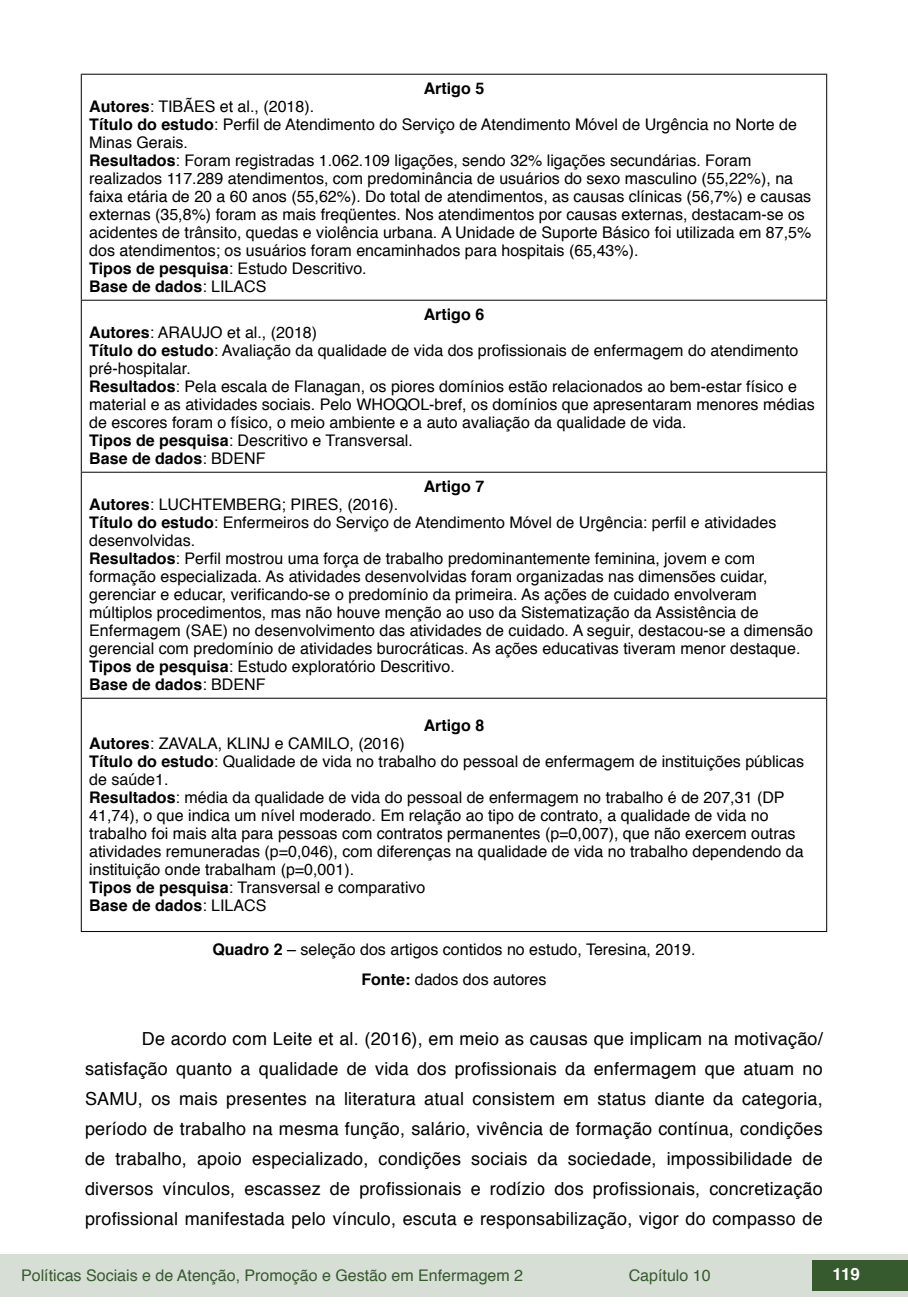
<style>
.page{position:relative;width:908px;height:1304px;background:#fff}
.page>*{position:absolute;margin:0;border:0;box-sizing:border-box;transform-origin:0 0}
.t1{font:18px/30px "Helvetica";letter-spacing:.01em;color:#000;text-align:justify}
.t2{font:700 16.8px "Helvetica";color:#fff}
.t3{font:16px/18px "Helvetica";color:#000}
.t4{font:16px "Helvetica";color:#36592e}
.t5{font:700 16px "Helvetica";color:#000}
.s1{font-weight:700}
</style>
<div class="page">
<div style="left:0;top:1254px;width:906px;height:43px;background:#d7ded5"></div>
<div style="left:812px;top:1261px;width:95px;height:30px;background:#36592e"></div>
<hr style="left:81px;top:74px;width:745px;height:1px;background:#000">
<hr style="left:81px;top:75px;width:1px;height:225px;background:#000">
<hr style="left:825px;top:75px;width:1px;height:225px;background:#000">
<hr style="left:81px;top:300px;width:745px;height:1px;background:#000">
<hr style="left:81px;top:301px;width:1px;height:171px;background:#000">
<hr style="left:825px;top:301px;width:1px;height:171px;background:#000">
<hr style="left:81px;top:472px;width:745px;height:1px;background:#000">
<hr style="left:81px;top:473px;width:1px;height:225px;background:#000">
<hr style="left:825px;top:473px;width:1px;height:225px;background:#000">
<hr style="left:81px;top:698px;width:745px;height:1px;background:#000">
<hr style="left:81px;top:699px;width:1px;height:232px;background:#000">
<hr style="left:825px;top:699px;width:1px;height:232px;background:#000">
<hr style="left:81px;top:931px;width:745px;height:1px;background:#000">
<p class="t5" style="left:423px;top:76px;width:62px">Artigo 5</p>
<p class="t3" style="left:89px;top:98px;width:723px"><span class="s1">Autores</span>: TIBÃES et al., (2018).<br><span class="s1">Título do estudo</span>: Perfil de Atendimento do Serviço de Atendimento Móvel de Urgência no Norte de Minas Gerais.<br><span class="s1">Resultados</span>: Foram registradas 1.062.109 ligações, sendo 32% ligações secundárias. Foram realizados 117.289 atendimentos, com predominância de usuários do sexo masculino (55,22%), na faixa etária de 20 a 60 anos (55,62%). Do total de atendimentos, as causas clínicas (56,7%) e causas externas (35,8%) foram as mais freqüentes. Nos atendimentos por causas externas, destacam-se os acidentes de trânsito, quedas e violência urbana. A Unidade de Suporte Básico foi utilizada em 87,5% dos atendimentos; os usuários foram encaminhados para hospitais (65,43%).<br><span class="s1">Tipos de pesquisa</span>: Estudo Descritivo.<br><span class="s1">Base de dados</span>: LILACS</p>
<p class="t5" style="left:423px;top:302px;width:62px">Artigo 6</p>
<p class="t3" style="left:89px;top:324px;width:726px"><span class="s1">Autores</span>: ARAUJO et al., (2018)<br><span class="s1">Título do estudo</span>: Avaliação da qualidade de vida dos profissionais de enfermagem do atendimento pré-hospitalar.<br><span class="s1">Resultados</span>: Pela escala de Flanagan, os piores domínios estão relacionados ao bem-estar físico e material e as atividades sociais. Pelo WHOQOL-bref, os domínios que apresentaram menores médias de escores foram o físico, o meio ambiente e a auto avaliação da qualidade de vida.<br><span class="s1">Tipos de pesquisa</span>: Descritivo e Transversal.<br><span class="s1">Base de dados</span>: BDENF</p>
<p class="t5" style="left:423px;top:474px;width:62px">Artigo 7</p>
<p class="t3" style="left:89px;top:496px;width:725px"><span class="s1">Autores</span>: LUCHTEMBERG; PIRES, (2016).<br><span class="s1">Título do estudo</span>: Enfermeiros do Serviço de Atendimento Móvel de Urgência: perfil e atividades desenvolvidas.<br><span class="s1">Resultados</span>: Perfil mostrou uma força de trabalho predominantemente feminina, jovem e com formação especializada. As atividades desenvolvidas foram organizadas nas dimensões cuidar, gerenciar e educar, verificando-se o predomínio da primeira. As ações de cuidado envolveram múltiplos procedimentos, mas não houve menção ao uso da Sistematização da Assistência de Enfermagem (SAE) no desenvolvimento das atividades de cuidado. A seguir, destacou-se a dimensão gerencial com predomínio de atividades burocráticas. As ações educativas tiveram menor destaque.<br><span class="s1">Tipos de pesquisa</span>: Estudo exploratório Descritivo.<br><span class="s1">Base de dados</span>: BDENF</p>
<p class="t5" style="left:423px;top:712px;width:62px">Artigo 8</p>
<p class="t3" style="left:89px;top:735px;width:716px"><span class="s1">Autores</span>: ZAVALA, KLINJ e CAMILO, (2016)<br><span class="s1">Título do estudo</span>: Qualidade de vida no trabalho do pessoal de enfermagem de instituições públicas de saúde1.<br><span class="s1">Resultados</span>: média da qualidade de vida do pessoal de enfermagem no trabalho é de 207,31 (DP 41,74), o que indica um nível moderado. Em relação ao tipo de contrato, a qualidade de vida no trabalho foi mais alta para pessoas com contratos permanentes (p=0,007), que não exercem outras atividades remuneradas (p=0,046), com diferenças na qualidade de vida no trabalho dependendo da instituição onde trabalham (p=0,001).<br><span class="s1">Tipos de pesquisa</span>: Transversal e comparativo<br><span class="s1">Base de dados</span>: LILACS</p>
<p class="t3" style="left:212px;top:934px;width:484px;line-height:30.6px;text-align:center"><span class="s1">Quadro 2</span> – seleção dos artigos contidos no estudo, Teresina, 2019.<br><span class="s1">Fonte:</span> dados dos autores</p>
<p class="t1" style="left:85px;top:1024px;width:738px;text-indent:57px">De acordo com Leite et al. (2016), em meio as causas que implicam na motivação/ satisfação quanto a qualidade de vida dos profissionais da enfermagem que atuam no SAMU, os mais presentes na literatura atual consistem em status diante da categoria, período de trabalho na mesma função, salário, vivência de formação contínua, condições de trabalho, apoio especializado, condições sociais da sociedade, impossibilidade de diversos vínculos, escassez de profissionais e rodízio dos profissionais, concretização profissional manifestada pelo vínculo, escuta e responsabilização, vigor do compasso de</p>
<p class="t4" style="left:21px;top:1263px;width:503px">Políticas Sociais e de Atenção, Promoção e Gestão em Enfermagem 2</p>
<p class="t4" style="left:628px;top:1263px;width:83px">Capítulo 10</p>
<p class="t2" style="left:832px;top:1261px;width:29px">119</p>
</div>
